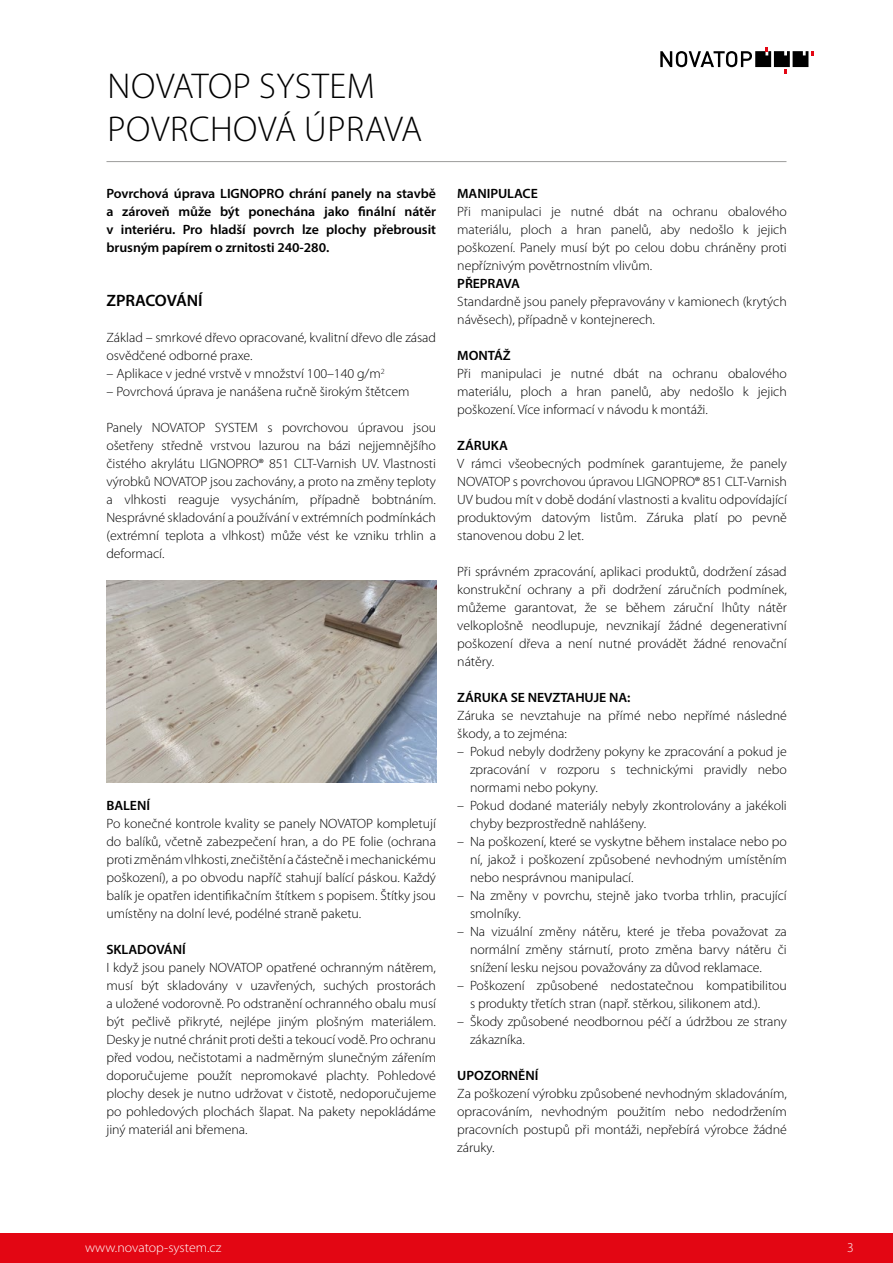
<style>
.page{position:relative;width:893px;height:1263px;background:#fff}
.page>*{position:absolute;margin:0;border:0;box-sizing:border-box;transform-origin:0 0}
.t1{font:300 36px/43.2px "Myriad Pro";letter-spacing:.015em;color:#000}
.t2{font:600 16.5px "Myriad Pro";letter-spacing:-.005em;color:#000}
.t3{font:300 13.5px/18px "Myriad Pro";letter-spacing:-.005em;color:#000;text-align:justify}
.t4{font:600 13.5px/18px "Myriad Pro";letter-spacing:-.005em;color:#000;text-align:justify}
.t5{font:300 13.5px "Myriad Pro";color:#fff}
</style>
<div class="page">
<hr style="left:106px;top:161px;width:680px;height:1px;background:#9d9d9c">
<div style="left:0;top:1233px;width:893px;height:30px;background:#e30613"></div>
<svg style="left:660px;top:47px;width:154px;height:26px"></svg>
<img style="left:106px;top:580px;width:330px;height:203px">
<h1 class="t1" style="left:108px;top:65px;width:316px">NOVATOP SYSTEM<br>POVRCHOVÁ ÚPRAVA</h1>
<p class="t4" style="left:106px;top:184px;width:331px">Povrchová úprava LIGNOPRO chrání panely na stavbě a zároveň může být ponechána jako finální nátěr v interiéru. Pro hladší povrch lze plochy přebrousit brusným papírem o zrnitosti 240-280.</p>
<p class="t2" style="left:106px;top:290px;width:98px">ZPRACOVÁNÍ</p>
<p class="t3" style="left:106px;top:329px;width:331px">Základ – smrkové dřevo opracované, kvalitní dřevo dle zásad osvědčené odborné praxe.</p>
<p class="t3" style="left:106px;top:365px;width:280px">– Aplikace v jedné vrstvě v množství 100–140 g/m<sup>2</sup></p>
<p class="t3" style="left:106px;top:383px;width:305px">– Povrchová úprava je nanášena ručně širokým štětcem</p>
<p class="t3" style="left:106px;top:419px;width:331px">Panely NOVATOP SYSTEM s povrchovou úpravou jsou ošetřeny středně vrstvou lazurou na bázi nejjemnějšího čistého akrylátu LIGNOPRO® 851 CLT-Varnish UV. Vlastnosti výrobků NOVATOP jsou zachovány, a proto na změny teploty a vlhkosti reaguje vysycháním, případně bobtnáním.<br>Nesprávné skladování a používání v extrémních podmínkách (extrémní teplota a vlhkost) může vést ke vzniku trhlin a deformací.</p>
<p class="t4" style="left:106px;top:796px;width:45px">BALENÍ</p>
<p class="t3" style="left:106px;top:815px;width:331px">Po konečné kontrole kvality se panely NOVATOP kompletují do balíků, včetně zabezpečení hran, a do PE folie (ochrana proti změnám vlhkosti, znečištění a částečně i mechanickému poškození), a po obvodu napříč stahují balící páskou. Každý balík je opatřen identifikačním štítkem s popisem. Štítky jsou umístěny na dolní levé, podélné straně paketu.</p>
<p class="t4" style="left:106px;top:940px;width:81px">SKLADOVÁNÍ</p>
<p class="t3" style="left:106px;top:959px;width:331px">I když jsou panely NOVATOP opatřené ochranným nátěrem, musí být skladovány v uzavřených, suchých prostorách a uložené vodorovně. Po odstranění ochranného obalu musí být pečlivě přikryté, nejlépe jiným plošným materiálem.<br>Desky je nutné chránit proti dešti a tekoucí vodě. Pro ochranu před vodou, nečistotami a nadměrným slunečným zářením doporučujeme použít nepromokavé plachty. Pohledové plochy desek je nutno udržovat v čistotě, nedoporučujeme po pohledových plochách šlapat. Na pakety nepokládáme jiný materiál ani břemena.</p>
<p class="t4" style="left:457px;top:184px;width:82px">MANIPULACE</p>
<p class="t3" style="left:457px;top:203px;width:331px">Při manipulaci je nutné dbát na ochranu obalového materiálu, ploch a hran panelů, aby nedošlo k jejich poškození. Panely musí být po celou dobu chráněny proti nepříznivým povětrnostním vlivům.</p>
<p class="t4" style="left:457px;top:274px;width:64px">PŘEPRAVA</p>
<p class="t3" style="left:457px;top:293px;width:331px">Standardně jsou panely přepravovány v kamionech (krytých návěsech), případně v kontejnerech.</p>
<p class="t4" style="left:457px;top:346px;width:55px">MONTÁŽ</p>
<p class="t3" style="left:457px;top:365px;width:331px">Při manipulaci je nutné dbát na ochranu obalového materiálu, ploch a hran panelů, aby nedošlo k jejich poškození. Více informací v návodu k montáži.</p>
<p class="t4" style="left:457px;top:436px;width:52px">ZÁRUKA</p>
<p class="t3" style="left:457px;top:455px;width:331px">V rámci všeobecných podmínek garantujeme, že panely NOVATOP s povrchovou úpravou LIGNOPRO® 851 CLT-Varnish UV budou mít v době dodání vlastnosti a kvalitu odpovídající produktovým datovým listům. Záruka platí po pevně stanovenou dobu 2 let.</p>
<p class="t3" style="left:457px;top:563px;width:331px">Při správném zpracování, aplikaci produktů, dodržení zásad konstrukční ochrany a při dodržení záručních podmínek, můžeme garantovat, že se během záruční lhůty nátěr velkoplošně neodlupuje, nevznikají žádné degenerativní poškození dřeva a není nutné provádět žádné renovační nátěry.</p>
<p class="t4" style="left:457px;top:688px;width:175px">ZÁRUKA SE NEVZTAHUJE NA:</p>
<p class="t3" style="left:457px;top:707px;width:331px">Záruka se nevztahuje na přímé nebo nepřímé následné škody, a to zejména:</p>
<p class="t3" style="left:470px;top:743px;width:318px;text-indent:-13px">– Pokud nebyly dodrženy pokyny ke zpracování a pokud je zpracování v rozporu s technickými pravidly nebo normami nebo pokyny.</p>
<p class="t3" style="left:470px;top:797px;width:318px;text-indent:-13px">– Pokud dodané materiály nebyly zkontrolovány a jakékoli chyby bezprostředně nahlášeny.</p>
<p class="t3" style="left:470px;top:833px;width:318px;text-indent:-13px">– Na poškození, které se vyskytne během instalace nebo po ní, jakož i poškození způsobené nevhodným umístěním nebo nesprávnou manipulací.</p>
<p class="t3" style="left:470px;top:887px;width:318px;text-indent:-13px">– Na změny v povrchu, stejně jako tvorba trhlin, pracující smolníky.</p>
<p class="t3" style="left:470px;top:923px;width:318px;text-indent:-13px">– Na vizuální změny nátěru, které je třeba považovat za normální změny stárnutí, proto změna barvy nátěru či snížení lesku nejsou považovány za důvod reklamace.</p>
<p class="t3" style="left:470px;top:976px;width:318px;text-indent:-13px">– Poškození způsobené nedostatečnou kompatibilitou s produkty třetích stran (např. stěrkou, silikonem atd.).</p>
<p class="t3" style="left:470px;top:1012px;width:318px;text-indent:-13px">– Škody způsobené neodbornou péčí a údržbou ze strany zákazníka.</p>
<p class="t4" style="left:457px;top:1066px;width:83px">UPOZORNĚNÍ</p>
<p class="t3" style="left:457px;top:1084px;width:331px">Za poškození výrobku způsobené nevhodným skladováním, opracováním, nevhodným použitím nebo nedodržením pracovních postupů při montáži, nepřebírá výrobce žádné záruky.</p>
<p class="t5" style="left:85px;top:1240px;width:138px">www.novatop-system.cz</p>
<p class="t5" style="left:847px;top:1240px;width:8px">3</p>
</div>
